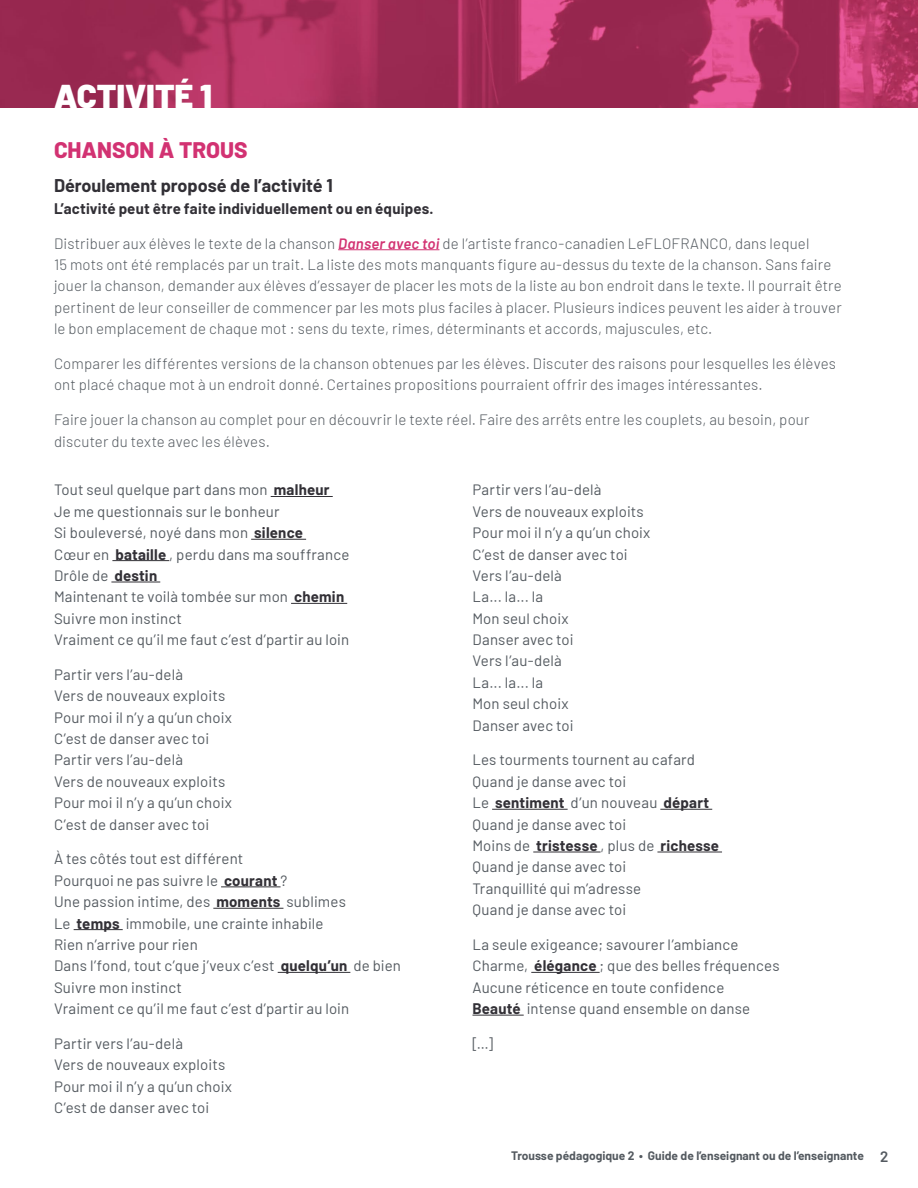
<style>
.page{position:relative;width:918px;height:1188px;background:#fff}
.page>*{position:absolute;margin:0;border:0;box-sizing:border-box;transform-origin:0 0}
.t1{font:900 33px "Barlow";color:#fff}
.t2{font:800 22.5px "Barlow";color:#d23272}
.t3{font:700 18px "Barlow";color:#323036}
.texte_courant{font:15px/21.3px "Barlow";letter-spacing:.01em;color:#545a60}
.t4{font:300 15px/21.3px "Barlow";letter-spacing:.01em;color:#545a60}
.t5{font:700 15px "Barlow";letter-spacing:.015em;color:#323036}
.t6{font:700 12px "Barlow";color:#545a60}
.s1{font-weight:600;font-style:italic;color:#d23272}
.s2{font-weight:700;color:#323036}
.s3{font-weight:600;font-size:15px}
</style>
<div class="page">
<img style="left:0;top:0;width:918px;height:108px">
<hr style="left:338px;top:249px;width:101px;height:1px;background:#d23272">
<hr style="left:271px;top:496px;width:62px;height:1px;background:#323036">
<hr style="left:251px;top:539px;width:55px;height:1px;background:#323036">
<hr style="left:112px;top:560px;width:57px;height:1px;background:#323036">
<hr style="left:111px;top:582px;width:49px;height:1px;background:#323036">
<hr style="left:291px;top:603px;width:56px;height:1px;background:#323036">
<hr style="left:221px;top:886px;width:60px;height:1px;background:#323036">
<hr style="left:213px;top:908px;width:70px;height:1px;background:#323036">
<hr style="left:74px;top:929px;width:49px;height:1px;background:#323036">
<hr style="left:278px;top:972px;width:72px;height:1px;background:#323036">
<hr style="left:492px;top:809px;width:76px;height:1px;background:#323036">
<hr style="left:660px;top:809px;width:52px;height:1px;background:#323036">
<hr style="left:533px;top:852px;width:68px;height:1px;background:#323036">
<hr style="left:657px;top:852px;width:65px;height:1px;background:#323036">
<hr style="left:531px;top:972px;width:69px;height:1px;background:#323036">
<hr style="left:472px;top:1015px;width:52px;height:1px;background:#323036">
<h1 class="t1" style="left:54px;top:71px;width:159px">ACTIVITÉ 1</h1>
<h2 class="t2" style="left:54px;top:133px;width:195px">CHANSON À TROUS</h2>
<h3 class="t3" style="left:54px;top:173px;width:280px">Déroulement proposé de l’activité 1</h3>
<h3 class="t5" style="left:54px;top:197px;width:381px">L’activité peut être faite individuellement ou en équipes.</h3>
<h3 class="t4" style="left:54px;top:231px;width:789px">Distribuer aux élèves le texte de la chanson <span class="s1">Danser avec toi</span> de l’artiste franco-canadien LeFLOFRANCO, dans lequel<br>15 mots ont été remplacés par un trait. La liste des mots manquants figure au-dessus du texte de la chanson. Sans faire jouer la chanson, demander aux élèves d’essayer de placer les mots de la liste au bon endroit dans le texte. Il pourrait être pertinent de leur conseiller de commencer par les mots plus faciles à placer. Plusieurs indices peuvent les aider à trouver le bon emplacement de chaque mot : sens du texte, rimes, déterminants et accords, majuscules, etc.</h3>
<h3 class="t4" style="left:54px;top:352px;width:784px">Comparer les différentes versions de la chanson obtenues par les élèves. Discuter des raisons pour lesquelles les élèves ont placé chaque mot à un endroit donné. Certaines propositions pourraient offrir des images intéressantes.</h3>
<h3 class="t4" style="left:54px;top:408px;width:757px">Faire jouer la chanson au complet pour en découvrir le texte réel. Faire des arrêts entre les couplets, au besoin, pour discuter du texte avec les élèves.</h3>
<p class="texte_courant" style="left:54px;top:478px;width:297px">Tout seul quelque part dans mon <span class="s2">malheur </span>Je me questionnais sur le bonheur<br>Si bouleversé, noyé dans mon <span class="s2">silence<br></span>Cœur en <span class="s2">bataille</span> , perdu dans ma souffrance Drôle de <span class="s2">destin<br></span>Maintenant te voilà tombée sur mon <span class="s2">chemin </span>Suivre mon instinct<br>Vraiment ce qu’il me faut c’est d’partir au loin</p>
<p class="texte_courant" style="left:54px;top:663px;width:179px">Partir vers l’au-delà<br>Vers de nouveaux exploits<br>Pour moi il n’y a qu’un choix<br>C’est de danser avec toi<br>Partir vers l’au-delà<br>Vers de nouveaux exploits<br>Pour moi il n’y a qu’un choix<br>C’est de danser avec toi</p>
<p class="texte_courant" style="left:54px;top:847px;width:349px">À tes côtés tout est différent<br>Pourquoi ne pas suivre le <span class="s2">courant</span> ?<br>Une passion intime, des <span class="s2">moments</span> sublimes<br>Le <span class="s2">temps</span> immobile, une crainte inhabile<br>Rien n’arrive pour rien<br>Dans l’fond, tout c’que j’veux c’est <span class="s2">quelqu’un</span> de bien Suivre mon instinct<br>Vraiment ce qu’il me faut c’est d’partir au loin</p>
<p class="texte_courant" style="left:54px;top:1032px;width:179px">Partir vers l’au-delà<br>Vers de nouveaux exploits<br>Pour moi il n’y a qu’un choix<br>C’est de danser avec toi</p>
<p class="texte_courant" style="left:472px;top:478px;width:179px">Partir vers l’au-delà<br>Vers de nouveaux exploits<br>Pour moi il n’y a qu’un choix<br>C’est de danser avec toi<br>Vers l’au-delà<br>La... la... la<br>Mon seul choix<br>Danser avec toi<br>Vers l’au-delà<br>La... la... la<br>Mon seul choix<br>Danser avec toi</p>
<p class="texte_courant" style="left:472px;top:748px;width:248px">Les tourments tournent au cafard<br>Quand je danse avec toi<br>Le <span class="s2">sentiment</span> d’un nouveau <span class="s2">départ<br></span>Quand je danse avec toi<br>Moins de <span class="s2">tristesse</span> , plus de <span class="s2">richesse<br></span>Quand je danse avec toi<br>Tranquillité qui m’adresse<br>Quand je danse avec toi</p>
<p class="texte_courant" style="left:472px;top:933px;width:309px">La seule exigeance; savourer l’ambiance Charme, <span class="s2">élégance</span> ; que des belles fréquences Aucune réticence en toute confidence<br><span class="s2">Beauté</span> intense quand ensemble on danse</p>
<p class="texte_courant" style="left:472px;top:1032px;width:22px">[…]</p>
<p class="t6" style="left:511px;top:1147px;width:379px">Trousse pédagogique 2 • Guide de l’enseignant ou de l’enseignante <span class="s3">2</span></p>
</div>
